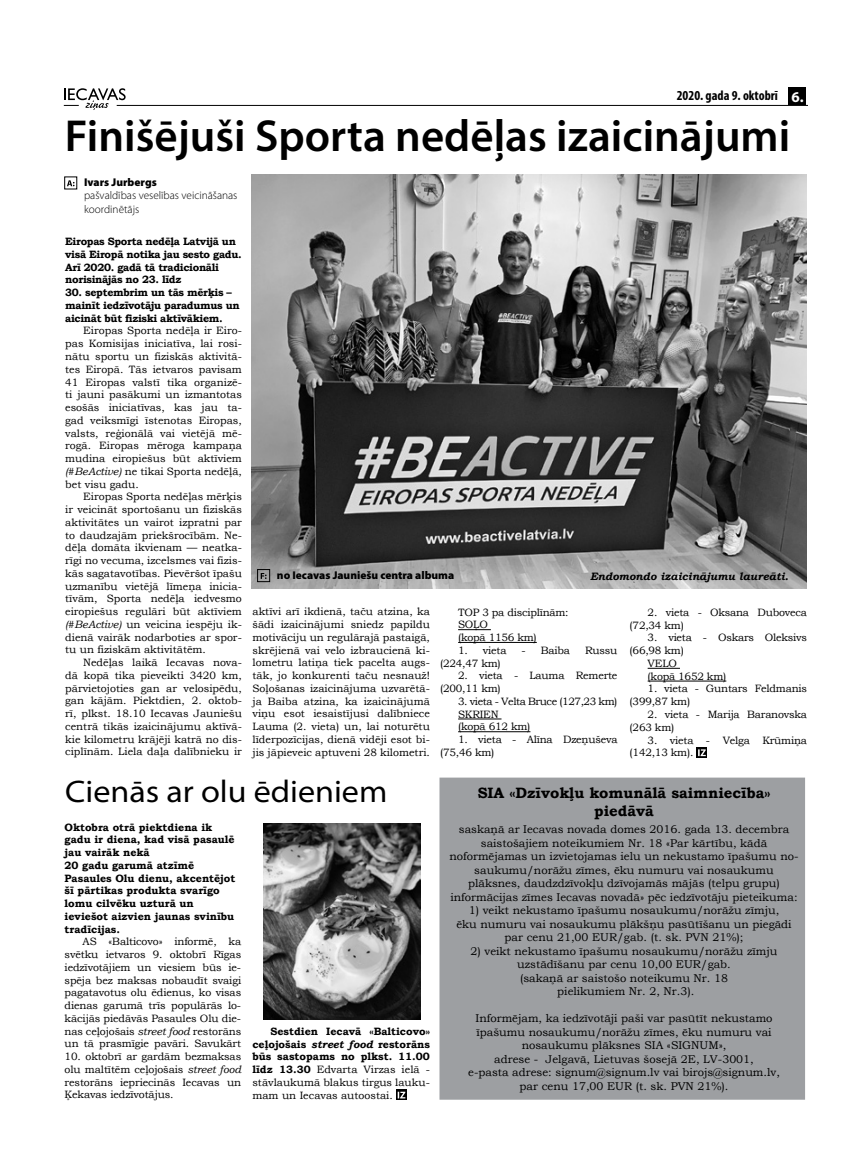
<style>
.page{position:relative;width:851px;height:1170px;background:#fff}
.page>*{position:absolute;margin:0;border:0;box-sizing:border-box;transform-origin:0 0}
.t1{font:600 45px "Myriad Pro";color:#000}
.t2{font:semi-expanded 31.25px "Myriad Pro";color:#000}
.t3{font:700 15px/18px "Bookman Old Style";color:#000;text-align:center}
.t4{font:700 condensed 13.75px "Myriad Pro";color:#000}
.t5{font:11.25px/13.5px "Bookman Old Style";color:#000;text-align:center}
.t6{font:300 11.25px/13.5px "Myriad Pro";color:#000}
.t7{font:900 11.25px "Myriad Pro";color:#000}
.t8{font:italic 700 10.75px "Bookman Old Style";color:#000}
.t9{font:10.62px/12.8px "Bookman Old Style";letter-spacing:-.01em;color:#000}
.t10{font:700 10.62px/12.8px "Bookman Old Style";color:#000}
.t11{font:700 10.62px/12.8px "Bookman Old Style";letter-spacing:-.03em;color:#000}
.t12{font:10.62px/12.8px "Bookman Old Style";letter-spacing:-.04em;color:#000}
.s1{font-stretch:normal;font-size:15px;color:#fff}
.s2{font-style:italic}
.s3{font-weight:400}
</style>
<div class="page">
<hr style="left:117px;top:105px;width:689px;height:1px;background:#000">
<svg style="left:64px;top:88px;width:62px;height:22px"></svg>
<div style="left:788px;top:87px;width:18px;height:18px;background:#000"></div>
<svg style="left:67px;top:180px;width:7px;height:6px"></svg>
<div style="left:64px;top:177px;width:13px;height:12px;border:1px solid #000"></div>
<div style="left:440px;top:778px;width:364px;height:320px;background:#9d9fa2"></div>
<div style="left:439px;top:777px;width:366px;height:322px;border:1px solid #9d9fa2"></div>
<svg style="left:396px;top:1089px;width:11px;height:10px"></svg>
<svg style="left:397px;top:1091px;width:8px;height:7px"></svg>
<img style="left:264px;top:823px;width:156px;height:195px">
<hr style="left:458px;top:629px;width:33px;height:1px;background:#000">
<hr style="left:458px;top:642px;width:78px;height:1px;background:#000">
<hr style="left:458px;top:718px;width:43px;height:1px;background:#000">
<hr style="left:458px;top:731px;width:72px;height:1px;background:#000">
<hr style="left:647px;top:668px;width:33px;height:1px;background:#000">
<hr style="left:647px;top:680px;width:79px;height:1px;background:#000">
<svg style="left:696px;top:747px;width:11px;height:10px"></svg>
<svg style="left:698px;top:749px;width:7px;height:7px"></svg>
<img style="left:252px;top:175px;width:554px;height:413px">
<svg style="left:261px;top:573px;width:5px;height:6px"></svg>
<div style="left:257px;top:569px;width:13px;height:12px;border:1px solid #000"></div>
<p class="t4" style="left:676px;top:87px;width:128px">2020. gada 9. oktobrī <span class="s1">6.</span></p>
<h1 class="t1" style="left:65px;top:107px;width:726px">Finišējuši Sporta nedēļas izaicinājumi</h1>
<p class="t7" style="left:84px;top:175px;width:74px">Ivars Jurbergs</p>
<p class="t6" style="left:84px;top:189px;width:155px">pašvaldības veselības veicināšanas koordinētājs</p>
<p class="t11" style="left:65px;top:235px;width:178px">Eiropas Sporta nedēļa Latvijā un visā Eiropā notika jau sesto gadu.<br>Arī 2020. gadā tā tradicionāli norisinājās no 23. līdz</p>
<p class="t11" style="left:65px;top:286px;width:176px">30. septembrim un tās mērķis – mainīt iedzīvotāju paradumus un aicināt būt fiziski aktīvākiem.</p>
<p class="t9" style="left:65px;top:324px;width:178px;text-align:justify;text-indent:18px">Eiropas Sporta nedēļa ir Eiro&shy;pas Komisijas iniciatīva, lai rosi&shy;nātu sportu un fiziskās aktivitā&shy;tes Eiropā. Tās ietvaros pavisam 41 Eiropas valstī tika organizē&shy;ti jauni pasākumi un izmantotas esošās iniciatīvas, kas jau ta&shy;gad veiksmīgi īstenotas Eiropas, valsts, reģionālā vai vietējā mē&shy;rogā. Eiropas mēroga kampaņa mudina eiropiešus būt aktīviem <span class="s2">(#BeActive)</span> ne tikai Sporta nedēļā, bet visu gadu.</p>
<p class="t9" style="left:65px;top:490px;width:178px;text-align:justify;text-indent:18px">Eiropas Sporta nedēļas mērķis ir veicināt sportošanu un fiziskās aktivitātes un vairot izpratni par to daudzajām priekšrocībām. Ne&shy;dēļa domāta ikvienam — neatka&shy;rīgi no vecuma, izcelsmes vai fizis&shy;kās sagatavotības. Pievēršot īpašu uzmanību vietējā līmeņa inicia&shy;tīvām, Sporta nedēļa iedvesmo eiropiešus regulāri būt aktīviem <span class="s2">(#BeActive)</span> un veicina iespēju ik&shy;dienā vairāk nodarboties ar spor&shy;tu un fiziskām aktivitātēm.</p>
<p class="t9" style="left:65px;top:656px;width:178px;text-align:justify;text-indent:18px">Nedēļas laikā Iecavas nova&shy;dā kopā tika pieveikti 3420 km, pārvietojoties gan ar velosipēdu, gan kājām. Piektdien, 2. oktob&shy;rī, plkst. 18.10 Iecavas Jauniešu centrā tikās izaicinājumu aktīvā&shy;kie kilometru krājēji katrā no dis&shy;ciplīnām. Liela daļa dalībnieku ir</p>
<p class="t7" style="left:277px;top:569px;width:179px">no Iecavas Jauniešu centra albuma</p>
<p class="t8" style="left:590px;top:568px;width:200px">Endomondo izaicinājumu laureāti.</p>
<p class="t9" style="left:252px;top:605px;width:179px;text-align:justify">aktīvi arī ikdienā, taču atzina, ka šādi izaicinājumi sniedz papildu motivāciju un regulārajā pastaigā, skrējienā vai velo izbraucienā ki&shy;lometru latiņa tiek pacelta augs&shy;tāk, jo konkurenti taču nesnauž!<br>Soļošanas izaicinājuma uzvarētā&shy;ja Baiba atzina, ka izaicinājumā viņu esot iesaistījusi dalībniece Lauma (2. vieta) un, lai noturētu līderpozīcijas, dienā vidēji esot bi&shy;jis jāpieveic aptuveni 28 kilometri.</p>
<p class="t9" style="left:458px;top:605px;width:112px">TOP 3 pa disciplīnām:<br>SOĻO<br>(kopā 1156 km)</p>
<p class="t9" style="left:458px;top:644px;width:50px">1. vieta</p>
<p class="t9" style="left:521px;top:644px;width:50px">- Baiba</p>
<p class="t9" style="left:585px;top:644px;width:34px">Russu</p>
<p class="t9" style="left:440px;top:656px;width:62px">(224,47 km)</p>
<p class="t9" style="left:440px;top:669px;width:179px;text-indent:18px">2. vieta - Lauma Remerte (200,11 km)</p>
<p class="t12" style="left:458px;top:695px;width:161px">3. vieta - Velta Bruce (127,23 km)<br>SKRIEN<br>(kopā 612 km)</p>
<p class="t9" style="left:440px;top:733px;width:179px;text-indent:18px">1. vieta - Alīna Dzeņuševa (75,46 km)</p>
<p class="t9" style="left:629px;top:606px;width:179px;text-indent:18px">2. vieta - Oksana Duboveca (72,34 km)</p>
<p class="t9" style="left:647px;top:631px;width:161px">3. vieta - Oskars Oleksivs</p>
<p class="t9" style="left:629px;top:644px;width:56px">(66,98 km)</p>
<p class="t9" style="left:647px;top:657px;width:31px">VELO</p>
<p class="t9" style="left:647px;top:669px;width:80px">(kopā 1652 km)</p>
<p class="t9" style="left:629px;top:682px;width:179px;text-indent:18px">1. vieta - Guntars Feldmanis (399,87 km)</p>
<p class="t9" style="left:629px;top:708px;width:179px;text-indent:18px">2. vieta - Marija Baranovska (263 km)</p>
<p class="t9" style="left:629px;top:733px;width:179px;text-indent:18px">3. vieta - Velga Krūmiņa (142,13 km).</p>
<h2 class="t2" style="left:65px;top:774px;width:323px">Cienās ar olu ēdieniem</h2>
<p class="t10" style="left:65px;top:820px;width:172px">Oktobra otrā piektdiena ik gadu ir diena, kad visā pasaulē jau vairāk nekā<br>20 gadu garumā atzīmē<br>Pasaules Olu dienu, akcentējot šī pārtikas produkta svarīgo lomu cilvēku uzturā un ieviešot aizvien jaunas svinību tradīcijas.</p>
<p class="t9" style="left:65px;top:935px;width:178px;text-align:justify;text-indent:18px">AS «Balticovo» informē, ka svētku ietvaros 9. oktobrī Rīgas iedzīvotājiem un viesiem būs ie&shy;spēja bez maksas nobaudīt svaigi pagatavotus olu ēdienus, ko visas dienas garumā trīs populārās lo&shy;kācijās piedāvās Pasaules Olu die&shy;nas ceļojošais <span class="s2">street food</span> restorāns un tā prasmīgie pavāri. Savukārt</p>
<p class="t9" style="left:65px;top:1050px;width:178px;text-align:justify">10. oktobrī ar gardām bezmaksas olu maltītēm ceļojošais <span class="s2">street food </span>restorāns iepriecinās Iecavas un Ķekavas iedzīvotājus.</p>
<p class="t10" style="left:252px;top:1024px;width:179px;text-align:justify;text-indent:18px">Sestdien Iecavā «Balticovo» ceļojošais <span class="s2">street food</span> restorāns būs sastopams no plkst. 11.00 līdz 13.30 <span class="s3">Edvarta Virzas ielā - stāvlaukumā blakus tirgus lauku&shy;mam un Iecavas autoostai.</span></p>
<h3 class="t3" style="left:477px;top:783px;width:294px">SIA «Dzīvokļu komunālā saimniecība» piedāvā</h3>
<p class="t5" style="left:449px;top:822px;width:350px">saskaņā ar Iecavas novada domes 2016. gada 13. decembra saistošajiem noteikumiem Nr. 18 «Par kārtību, kādā noformējamas un izvietojamas ielu un nekustamo īpašumu no&shy;saukumu/norāžu zīmes, ēku numuru vai nosaukumu plāksnes, daudzdzīvokļu dzīvojamās mājās (telpu grupu) informācijas zīmes Iecavas novadā» pēc iedzīvotāju pieteikuma:</p>
<p class="t5" style="left:456px;top:903px;width:337px">1) veikt nekustamo īpašumu nosaukumu/norāžu zīmju,<br>ēku numuru vai nosaukumu plākšņu pasūtīšanu un piegādi par cenu 21,00 EUR/gab. (t. sk. PVN 21%);</p>
<p class="t5" style="left:470px;top:944px;width:308px">2) veikt nekustamo īpašumu nosaukumu/norāžu zīmju uzstādīšanu par cenu 10,00 EUR/gab.<br>(sakaņā ar saistošo noteikumu Nr. 18<br>pielikumiem Nr. 2, Nr.3).</p>
<p class="t5" style="left:468px;top:1011px;width:313px">Informējam, ka iedzīvotāji paši var pasūtīt nekustamo īpašumu nosaukumu/norāžu zīmes, ēku numuru vai nosaukumu plāksnes SIA «SIGNUM»,<br>adrese - Jelgavā, Lietuvas šosejā 2E, LV-3001,<br>e-pasta adrese: signum@signum.lv vai birojs@signum.lv, par cenu 17,00 EUR (t. sk. PVN 21%).</p>
</div>
